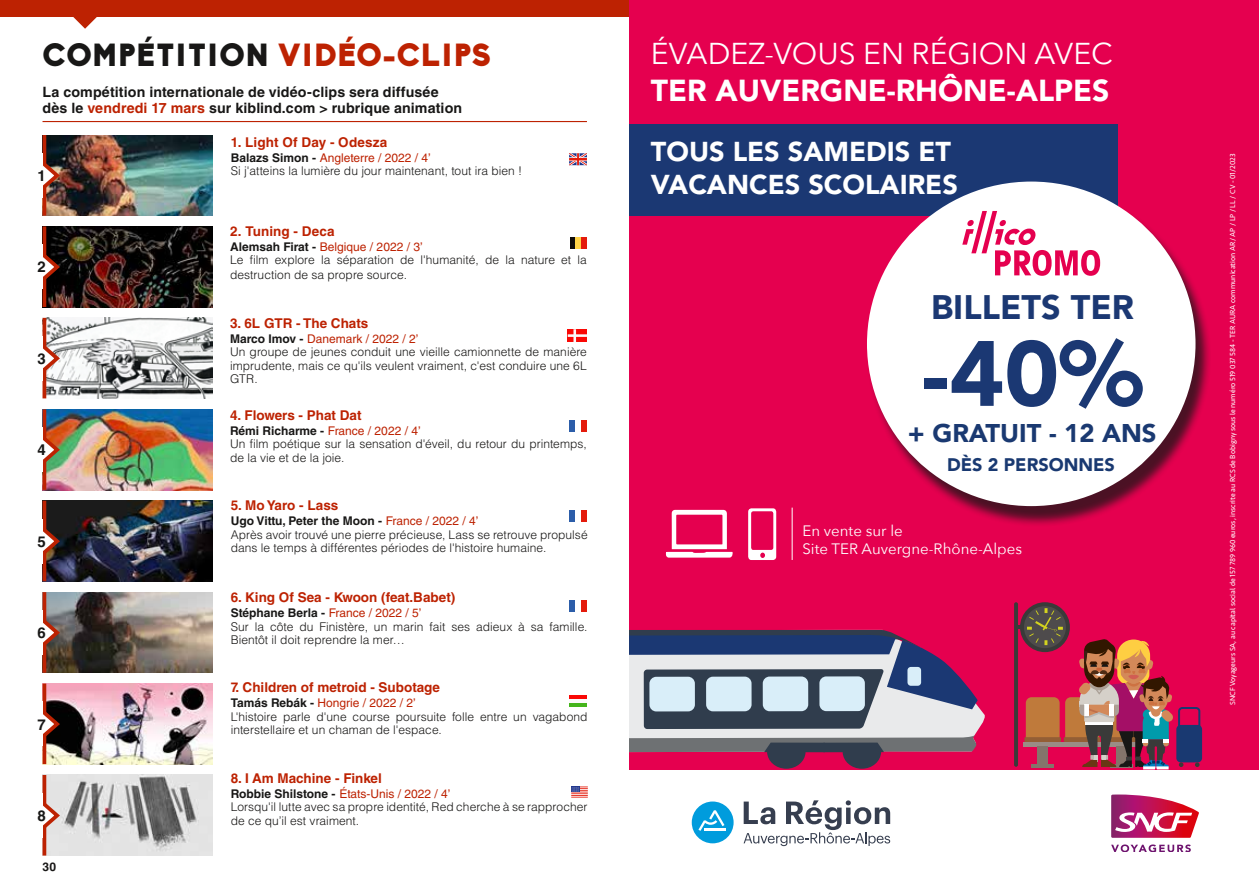
<style>
.page{position:relative;width:1259px;height:893px;background:#fff}
.page>*{position:absolute;margin:0;border:0;box-sizing:border-box;transform-origin:0 0}
.t1{font:900 91.5px "Avenir LT Std";color:#1b3873}
.t2{font:900 33.75px "Avenir LT Std";color:#1b3873}
.t3{font:900 31.5px "Biko";letter-spacing:.025em;color:#181716}
.t4{font:30.15px "Avenir Next";color:#fff}
.t5{font:900 30.15px "Avenir LT Std";color:#fff}
.t6{font:900 27.15px/32.5px "Avenir LT Std";color:#fff}
.t7{font:900 25.65px "Avenir";color:#1a3971}
.t8{font:900 18px "Avenir LT Std";color:#193971}
.t9{font:15px/18px "Avenir Next";color:#fff}
.t10{font:700 15px "Helvetica LT Std";color:#181716}
.t11{font:700 14.25px/16.5px "Helvetica LT Std";letter-spacing:.005em;color:#181716}
.t12{font:700 13.5px "Helvetica LT Std";color:#bd2202}
.t13{font:300 12px/13.5px "Helvetica LT Std";letter-spacing:.005em;color:#181716}
.t14{font:700 12px "Helvetica LT Std";color:#181716}
.t15{font:7.5px "Seravek";color:#fff}
.s1{color:#bd2202}
.s2{font-weight:700}
.s3{font-weight:400;color:#bd2202}
</style>
<div class="page">
<div style="left:0;top:0;width:629px;height:17px;background:#bd2202"></div>
<svg style="left:73px;top:17px;width:24px;height:12px"></svg>
<hr style="left:43px;top:121px;width:544px;height:1px;background:#bd2202">
<div style="left:629px;top:0;width:630px;height:770px;background:#e5004f"></div>
<hr style="left:1014px;top:602px;width:4px;height:165px;background:#3a3a39;border-radius:2px">
<hr style="left:1016px;top:625px;width:29px;height:4px;background:#3a3a39">
<svg style="left:1020px;top:602px;width:50px;height:50px"></svg>
<div style="left:1025px;top:697px;width:34px;height:45px;background:#bf7a3b;border-radius:6px"></div>
<div style="left:1024px;top:737px;width:37px;height:5px;background:#935e35"></div>
<div style="left:1065px;top:697px;width:34px;height:45px;background:#bf7a3b;border-radius:6px"></div>
<div style="left:1063px;top:737px;width:37px;height:5px;background:#935e35"></div>
<hr style="left:1023px;top:742px;width:118px;height:4px;background:#9a8c85">
<div style="left:1037px;top:746px;width:10px;height:21px;background:#84746b"></div>
<hr style="left:1031px;top:765px;width:22px;height:3px;background:#84746b">
<div style="left:1176px;top:725px;width:26px;height:37px;background:#193971;border-radius:4px"></div>
<svg style="left:1079px;top:639px;width:121px;height:130px"></svg>
<svg style="left:629px;top:630px;width:355px;height:139px"></svg>
<div style="left:629px;top:124px;width:488px;height:91px;background:#1b3873"></div>
<div style="left:867px;top:186px;width:344px;height:341px;background:#181716;opacity:.75"></div>
<div style="left:867px;top:182px;width:328px;height:324px;background:#fff;border-radius:50%"></div>
<svg style="left:962px;top:211px;width:138px;height:65px"></svg>
<svg style="left:743px;top:800px;width:147px;height:46px"></svg>
<div style="left:692px;top:801px;width:41px;height:42px;background:#009cdd;border-radius:50%"></div>
<hr style="left:704px;top:828px;width:21px;height:3px;background:#fff">
<svg style="left:698px;top:810px;width:26px;height:21px"></svg>
<svg style="left:748px;top:508px;width:28px;height:52px"></svg>
<svg style="left:666px;top:510px;width:66px;height:48px"></svg>
<hr style="left:792px;top:508px;width:1px;height:52px;background:#fff">
<svg style="left:1111px;top:794px;width:88px;height:44px"></svg>
<svg style="left:1111px;top:844px;width:79px;height:8px"></svg>
<div style="left:581px;top:420px;width:6px;height:12px;background:#e41b0c"></div>
<div style="left:569px;top:420px;width:6px;height:12px;background:#2c5da9"></div>
<svg style="left:571px;top:786px;width:17px;height:12px"></svg>
<div style="left:581px;top:510px;width:6px;height:12px;background:#e41b0c"></div>
<div style="left:569px;top:510px;width:6px;height:12px;background:#2c5da9"></div>
<div style="left:581px;top:600px;width:6px;height:12px;background:#e41b0c"></div>
<div style="left:569px;top:600px;width:6px;height:12px;background:#2c5da9"></div>
<img style="left:46px;top:135px;width:166px;height:81px">
<hr style="left:43px;top:135px;width:3px;height:81px;background:#bd2202">
<svg style="left:42px;top:153px;width:21px;height:48px"></svg>
<div style="left:34px;top:153px;width:9px;height:45px;background:#fff"></div>
<img style="left:46px;top:501px;width:166px;height:80px">
<hr style="left:43px;top:501px;width:3px;height:80px;background:#bd2202">
<svg style="left:42px;top:518px;width:21px;height:49px"></svg>
<div style="left:34px;top:519px;width:9px;height:44px;background:#fff"></div>
<img style="left:46px;top:226px;width:166px;height:81px">
<hr style="left:43px;top:226px;width:3px;height:81px;background:#bd2202">
<svg style="left:42px;top:244px;width:21px;height:49px"></svg>
<div style="left:34px;top:245px;width:9px;height:44px;background:#fff"></div>
<img style="left:46px;top:592px;width:166px;height:81px">
<hr style="left:43px;top:592px;width:3px;height:81px;background:#bd2202">
<svg style="left:42px;top:610px;width:21px;height:48px"></svg>
<div style="left:34px;top:610px;width:9px;height:45px;background:#fff"></div>
<img style="left:43px;top:318px;width:169px;height:81px">
<hr style="left:43px;top:318px;width:3px;height:80px;background:#bd2202">
<svg style="left:42px;top:336px;width:21px;height:48px"></svg>
<div style="left:34px;top:336px;width:9px;height:44px;background:#fff"></div>
<img style="left:46px;top:684px;width:166px;height:80px">
<hr style="left:43px;top:684px;width:3px;height:80px;background:#bd2202">
<svg style="left:42px;top:701px;width:21px;height:49px"></svg>
<div style="left:34px;top:702px;width:9px;height:44px;background:#fff"></div>
<img style="left:46px;top:409px;width:166px;height:81px">
<hr style="left:43px;top:409px;width:3px;height:81px;background:#bd2202">
<svg style="left:42px;top:427px;width:21px;height:49px"></svg>
<div style="left:34px;top:427px;width:9px;height:45px;background:#fff"></div>
<img style="left:43px;top:775px;width:169px;height:81px">
<hr style="left:43px;top:775px;width:3px;height:80px;background:#bd2202">
<svg style="left:42px;top:793px;width:21px;height:48px"></svg>
<div style="left:34px;top:793px;width:9px;height:45px;background:#fff"></div>
<svg style="left:569px;top:153px;width:18px;height:12px"></svg>
<svg style="left:568px;top:329px;width:19px;height:13px"></svg>
<div style="left:569px;top:237px;width:6px;height:12px;background:#0f0c09"></div>
<div style="left:575px;top:237px;width:6px;height:12px;background:#ffd348"></div>
<div style="left:581px;top:237px;width:6px;height:12px;background:#e41b0c"></div>
<hr style="left:569px;top:695px;width:18px;height:4px;background:#fa0805">
<hr style="left:569px;top:699px;width:18px;height:4px;background:#fafafa">
<hr style="left:569px;top:703px;width:18px;height:4px;background:#45b51c">
<h3 class="t3" style="left:43px;top:36px;width:450px">COMPÉTITION <span class="s1">VIDÉO-CLIPS</span></h3>
<p class="t11" style="left:43px;top:83px;width:421px">La compétition internationale de vidéo-clips sera diffusée dès le <span class="s1">vendredi 17 mars</span> sur kiblind.com &gt; rubrique animation</p>
<p class="t12" style="left:231px;top:134px;width:158px">1. Light Of Day - Odesza</p>
<p class="t13" style="left:231px;top:151px;width:293px"><span class="s2">Balazs Simon -</span> <span class="s3">Angleterre / 2022 / 4’<br></span>Si j'atteins la lumière du jour maintenant, tout ira bien !</p>
<p class="t10" style="left:38px;top:167px;width:10px">1</p>
<p class="t10" style="left:38px;top:258px;width:10px">2</p>
<p class="t10" style="left:38px;top:349px;width:10px">3</p>
<p class="t10" style="left:38px;top:441px;width:10px">4</p>
<p class="t10" style="left:38px;top:532px;width:10px">5</p>
<p class="t10" style="left:38px;top:624px;width:10px">6</p>
<p class="t10" style="left:38px;top:715px;width:10px">7</p>
<p class="t10" style="left:38px;top:806px;width:10px">8</p>
<p class="t14" style="left:43px;top:859px;width:15px">30</p>
<p class="t12" style="left:230px;top:223px;width:106px">2. Tuning - Deca</p>
<p class="t13" style="left:230px;top:239px;width:358px"><span class="s2">Alemsah Firat -</span> <span class="s3">Belgique / 2022 / 3’<br></span>Le film explore la séparation de l'humanité, de la nature et la</p>
<p class="t13" style="left:230px;top:268px;width:178px">destruction de sa propre source.</p>
<p class="t12" style="left:230px;top:315px;width:140px">3. 6L GTR - The Chats</p>
<p class="t13" style="left:230px;top:332px;width:358px"><span class="s2">Marco Imov -</span> <span class="s3">Danemark / 2022 / 2’<br></span>Un groupe de jeunes conduit une vieille camionnette de manière imprudente, mais ce qu'ils veulent vraiment, c'est conduire une 6L GTR.</p>
<p class="t12" style="left:230px;top:407px;width:133px">4. Flowers - Phat Dat</p>
<p class="t13" style="left:230px;top:424px;width:358px"><span class="s2">Rémi Richarme -</span> <span class="s3">France / 2022 / 4’<br></span>Un film poétique sur la sensation d'éveil, du retour du printemps, de la vie et de la joie.</p>
<p class="t12" style="left:231px;top:497px;width:109px">5. Mo Yaro - Lass</p>
<p class="t13" style="left:231px;top:514px;width:358px"><span class="s2">Ugo Vittu, Peter the Moon -</span> <span class="s3">France / 2022 / 4’<br></span>Après avoir trouvé une pierre précieuse, Lass se retrouve propulsé dans le temps à différentes périodes de l'histoire humaine.</p>
<p class="t12" style="left:231px;top:589px;width:226px">6. King Of Sea - Kwoon (feat.Babet)</p>
<p class="t13" style="left:231px;top:606px;width:358px"><span class="s2">Stéphane Berla -</span> <span class="s3">France / 2022 / 5’<br></span>Sur la côte du Finistère, un marin fait ses adieux à sa famille.<br>Bientôt il doit reprendre la mer…</p>
<p class="t12" style="left:231px;top:679px;width:211px">7. Children of metroid - Subotage</p>
<p class="t13" style="left:231px;top:696px;width:358px"><span class="s2">Tamás Rebák -</span> <span class="s3">Hongrie / 2022 / 2’<br></span>L'histoire parle d'une course poursuite folle entre un vagabond interstellaire et un chaman de l'espace.</p>
<p class="t12" style="left:231px;top:770px;width:153px">8. I Am Machine - Finkel</p>
<p class="t13" style="left:231px;top:787px;width:358px"><span class="s2">Robbie Shilstone -</span> <span class="s3">États-Unis / 2022 / 4’<br></span>Lorsqu'il lutte avec sa propre identité, Red cherche à se rapprocher de ce qu’il est vraiment.</p>
<h3 class="t4" style="left:651px;top:29px;width:463px">ÉVADEZ-VOUS EN RÉGION AVEC</h3>
<h3 class="t5" style="left:651px;top:72px;width:460px">TER AUVERGNE-RHÔNE-ALPES</h3>
<h3 class="t6" style="left:651px;top:135px;width:308px">TOUS LES SAMEDIS ET<br>VACANCES SCOLAIRES</h3>
<h2 class="t2" style="left:931px;top:287px;width:204px">BILLETS TER</h2>
<h1 class="t1" style="left:922px;top:319px;width:223px">-40%</h1>
<h3 class="t7" style="left:907px;top:411px;width:250px">+ GRATUIT - 12 ANS</h3>
<h3 class="t8" style="left:947px;top:454px;width:169px">DÈS 2 PERSONNES</h3>
<p class="t9" style="left:802px;top:521px;width:221px">En vente sur le<br>Site TER Auvergne-Rhône-Alpes</p>
<p class="t15" style="left:1226px;top:705px;width:553px;rotate:-90deg">SNCF Voyageurs SA, au capital social de 157 789 960 euros, inscrite au RCS de Bobigny sous le numéro 519 037 584 - TER AURA communication AR/ AP / LP / LL / CV - 01/2023</p>
</div>
